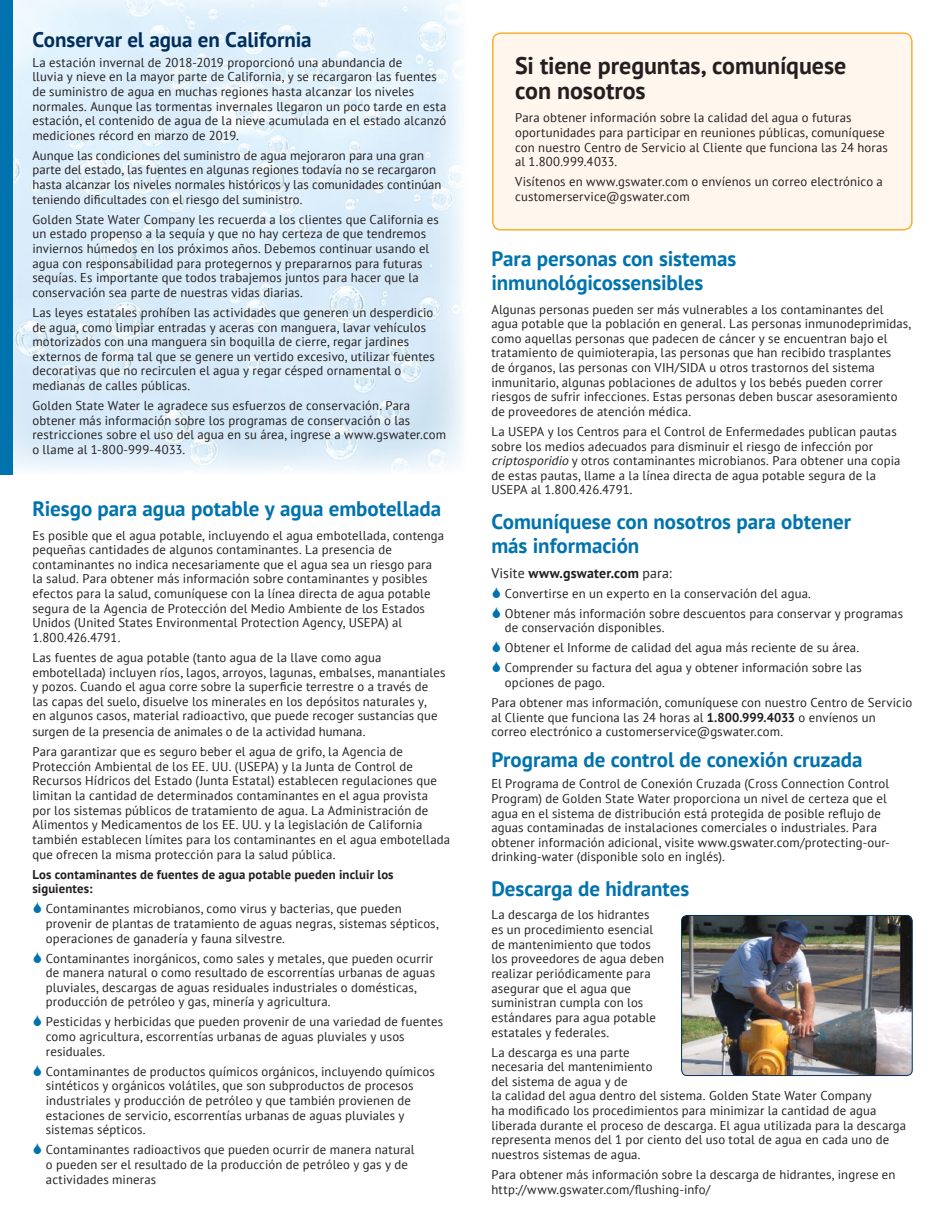
<style>
.page{position:relative;width:945px;height:1230px;background:#fff}
.page>*{position:absolute;margin:0;border:0;box-sizing:border-box;transform-origin:0 0}
.boxed-subhead-white{font:700 24px/25.5px "PT Sans";letter-spacing:-.005em;color:#231f20}
.Subhead-span{font:700 21px/24px "PT Sans";letter-spacing:-.005em;color:#0073ae}
.Subhead{font:700 21px "PT Sans";letter-spacing:-.005em;color:#0073ae}
.boxed-subhead-dark-b{font:700 21px "PT Sans";letter-spacing:-.005em;color:#002e5e}
.BodyText{font:700 13.8px "PT Sans";letter-spacing:.015em;color:#231f20}
.BodyText-span{font:12.75px/14.7px "PT Sans";letter-spacing:.01em;color:#231f20}
.BodyText-span-2{font:700 12.75px/14.7px "PT Sans";letter-spacing:.01em;color:#231f20}
.s1{font-style:italic}
.s2{font-weight:400}
.s3{font-weight:700}
</style>
<div class="page">
<div style="left:493px;top:33px;width:419px;height:197px;background:#fff7ee;border-radius:8px"></div>
<div style="left:492px;top:32px;width:421px;height:199px;border:2px solid #fbae31;border-radius:8px"></div>
<img style="left:13px;top:0;width:450px;height:471px">
<div style="left:0;top:0;width:13px;height:475px;background:#0073ae"></div>
<img style="left:682px;top:916px;width:230px;height:159px">
<div style="left:681px;top:915px;width:232px;height:161px;border:1px solid #002e5e;border-radius:6px"></div>
<p class="boxed-subhead-dark-b" style="left:32px;top:25px;width:281px">Conservar el agua en California</p>
<p class="BodyText-span" style="left:32px;top:55px;width:416px">La estación invernal de 2018-2019 proporcionó una abundancia de<br>lluvia y nieve en la mayor parte de California, y se recargaron las fuentes de suministro de agua en muchas regiones hasta alcanzar los niveles normales. Aunque las tormentas invernales llegaron un poco tarde en esta estación, el contenido de agua de la nieve acumulada en el estado alcanzó mediciones récord en marzo de 2019.</p>
<p class="BodyText-span" style="left:32px;top:148px;width:411px">Aunque las condiciones del suministro de agua mejoraron para una gran parte del estado, las fuentes en algunas regiones todavía no se recargaron hasta alcanzar los niveles normales históricos y las comunidades continúan teniendo dificultades con el riesgo del suministro.</p>
<p class="BodyText-span" style="left:32px;top:212px;width:408px">Golden State Water Company les recuerda a los clientes que California es un estado propenso a la sequía y que no hay certeza de que tendremos inviernos húmedos en los próximos años. Debemos continuar usando el agua con responsabilidad para protegernos y prepararnos para futuras sequías. Es importante que todos trabajemos juntos para hacer que la conservación sea parte de nuestras vidas diarias.</p>
<p class="BodyText-span" style="left:32px;top:305px;width:404px">Las leyes estatales prohíben las actividades que generen un desperdicio de agua, como limpiar entradas y aceras con manguera, lavar vehículos motorizados con una manguera sin boquilla de cierre, regar jardines externos de forma tal que se genere un vertido excesivo, utilizar fuentes decorativas que no recirculen el agua y regar césped ornamental o medianas de calles públicas.</p>
<p class="BodyText-span" style="left:32px;top:398px;width:415px">Golden State Water le agradece sus esfuerzos de conservación. Para obtener más información sobre los programas de conservación o las restricciones sobre el uso del agua en su área, ingrese a www.gswater.com o llame al 1-800-999-4033.</p>
<p class="Subhead-span" style="left:32px;top:496px;width:410px">Riesgo para agua potable y agua embotellada</p>
<p class="BodyText-span" style="left:32px;top:527px;width:413px">Es posible que el agua potable, incluyendo el agua embotellada, contenga pequeñas cantidades de algunos contaminantes. La presencia de contaminantes no indica necesariamente que el agua sea un riesgo para la salud. Para obtener más información sobre contaminantes y posibles efectos para la salud, comuníquese con la línea directa de agua potable segura de la Agencia de Protección del Medio Ambiente de los Estados Unidos (United States Environmental Protection Agency, USEPA) al 1.800.426.4791.</p>
<p class="BodyText-span" style="left:32px;top:650px;width:415px">Las fuentes de agua potable (tanto agua de la llave como agua embotellada) incluyen ríos, lagos, arroyos, lagunas, embalses, manantiales y pozos. Cuando el agua corre sobre la superficie terrestre o a través de las capas del suelo, disuelve los minerales en los depósitos naturales y,<br>en algunos casos, material radioactivo, que puede recoger sustancias que surgen de la presencia de animales o de la actividad humana.</p>
<p class="BodyText-span" style="left:32px;top:744px;width:419px">Para garantizar que es seguro beber el agua de grifo, la Agencia de Protección Ambiental de los EE. UU. (USEPA) y la Junta de Control de Recursos Hídricos del Estado (Junta Estatal) establecen regulaciones que limitan la cantidad de determinados contaminantes en el agua provista<br>por los sistemas públicos de tratamiento de agua. La Administración de Alimentos y Medicamentos de los EE. UU. y la legislación de California también establecen límites para los contaminantes en el agua embotellada que ofrecen la misma protección para la salud pública.</p>
<p class="BodyText-span-2" style="left:32px;top:866px;width:363px">Los contaminantes de fuentes de agua potable pueden incluir los siguientes:</p>
<p class="BodyText-span" style="left:46px;top:901px;width:394px">Contaminantes microbianos, como virus y bacterias, que pueden provenir de plantas de tratamiento de aguas negras, sistemas sépticos, operaciones de ganadería y fauna silvestre.</p>
<p class="BodyText-span" style="left:46px;top:950px;width:391px">Contaminantes inorgánicos, como sales y metales, que pueden ocurrir de manera natural o como resultado de escorrentías urbanas de aguas pluviales, descargas de aguas residuales industriales o domésticas, producción de petróleo y gas, minería y agricultura.</p>
<p class="BodyText-span" style="left:46px;top:1014px;width:399px">Pesticidas y herbicidas que pueden provenir de una variedad de fuentes como agricultura, escorrentías urbanas de aguas pluviales y usos residuales.</p>
<p class="BodyText-span" style="left:46px;top:1064px;width:390px">Contaminantes de productos químicos orgánicos, incluyendo químicos sintéticos y orgánicos volátiles, que son subproductos de procesos industriales y producción de petróleo y que también provienen de estaciones de servicio, escorrentías urbanas de aguas pluviales y sistemas sépticos.</p>
<p class="BodyText-span" style="left:46px;top:1142px;width:370px">Contaminantes radioactivos que pueden ocurrir de manera natural o pueden ser el resultado de la producción de petróleo y gas y de actividades mineras</p>
<p class="boxed-subhead-white" style="left:515px;top:52px;width:333px">Si tiene preguntas, comuníquese con nosotros</p>
<p class="BodyText-span" style="left:515px;top:110px;width:374px">Para obtener información sobre la calidad del agua o futuras oportunidades para participar en reuniones públicas, comuníquese con nuestro Centro de Servicio al Cliente que funciona las 24 horas al 1.800.999.4033.</p>
<p class="BodyText-span" style="left:515px;top:174px;width:369px">Visítenos en www.gswater.com o envíenos un correo electrónico a customerservice@gswater.com</p>
<p class="Subhead-span" style="left:491px;top:246px;width:246px">Para personas con sistemas inmunológicossensibles</p>
<p class="BodyText-span" style="left:491px;top:301px;width:421px">Algunas personas pueden ser más vulnerables a los contaminantes del agua potable que la población en general. Las personas inmunodeprimidas, como aquellas personas que padecen de cáncer y se encuentran bajo el tratamiento de quimioterapia, las personas que han recibido trasplantes<br>de órganos, las personas con VIH/SIDA u otros trastornos del sistema inmunitario, algunas poblaciones de adultos y los bebés pueden correr riesgos de sufrir infecciones. Estas personas deben buscar asesoramiento de proveedores de atención médica.</p>
<p class="BodyText-span" style="left:491px;top:424px;width:411px">La USEPA y los Centros para el Control de Enfermedades publican pautas sobre los medios adecuados para disminuir el riesgo de infección por <span class="s1">criptosporidio</span> y otros contaminantes microbianos. Para obtener una copia de estas pautas, llame a la línea directa de agua potable segura de la USEPA al 1.800.426.4791.</p>
<p class="Subhead-span" style="left:491px;top:509px;width:361px">Comuníquese con nosotros para obtener más información</p>
<p class="BodyText" style="left:491px;top:564px;width:182px"><span class="s2">Visite</span> www.gswater.com <span class="s2">para:</span></p>
<p class="BodyText-span" style="left:505px;top:585px;width:308px">Convertirse en un experto en la conservación del agua.</p>
<p class="BodyText-span" style="left:505px;top:606px;width:400px">Obtener más información sobre descuentos para conservar y programas de conservación disponibles.</p>
<p class="BodyText-span" style="left:505px;top:640px;width:356px">Obtener el Informe de calidad del agua más reciente de su área.</p>
<p class="BodyText-span" style="left:505px;top:660px;width:358px">Comprender su factura del agua y obtener información sobre las opciones de pago.</p>
<p class="BodyText-span" style="left:491px;top:695px;width:422px">Para obtener mas información, comuníquese con nuestro Centro de Servicio al Cliente que funciona las 24 horas al <span class="s3">1.800.999.4033</span> o envíenos un correo electrónico a customerservice@gswater.com.</p>
<p class="Subhead" style="left:491px;top:745px;width:373px">Programa de control de conexión cruzada</p>
<p class="BodyText-span" style="left:491px;top:776px;width:400px">El Programa de Control de Conexión Cruzada (Cross Connection Control Program) de Golden State Water proporciona un nivel de certeza que el agua en el sistema de distribución está protegida de posible reflujo de aguas contaminadas de instalaciones comerciales o industriales. Para obtener información adicional, visite www.gswater.com/protecting-our&shy;drinking-water (disponible solo en inglés).</p>
<p class="Subhead-span" style="left:491px;top:876px;width:199px">Descarga de hidrantes</p>
<p class="BodyText-span" style="left:491px;top:907px;width:174px">La descarga de los hidrantes es un procedimiento esencial de mantenimiento que todos los proveedores de agua deben realizar periódicamente para asegurar que el agua que suministran cumpla con los estándares para agua potable estatales y federales.</p>
<p class="BodyText-span" style="left:491px;top:1044px;width:416px">La descarga es una parte<br>necesaria del mantenimiento<br>del sistema de agua y de<br>la calidad del agua dentro del sistema. Golden State Water Company<br>ha modificado los procedimientos para minimizar la cantidad de agua liberada durante el proceso de descarga. El agua utilizada para la descarga representa menos del 1 por ciento del uso total de agua en cada uno de nuestros sistemas de agua.</p>
<p class="BodyText-span" style="left:491px;top:1167px;width:406px">Para obtener más información sobre la descarga de hidrantes, ingrese en http://www.gswater.com/flushing-info/</p>
</div>
